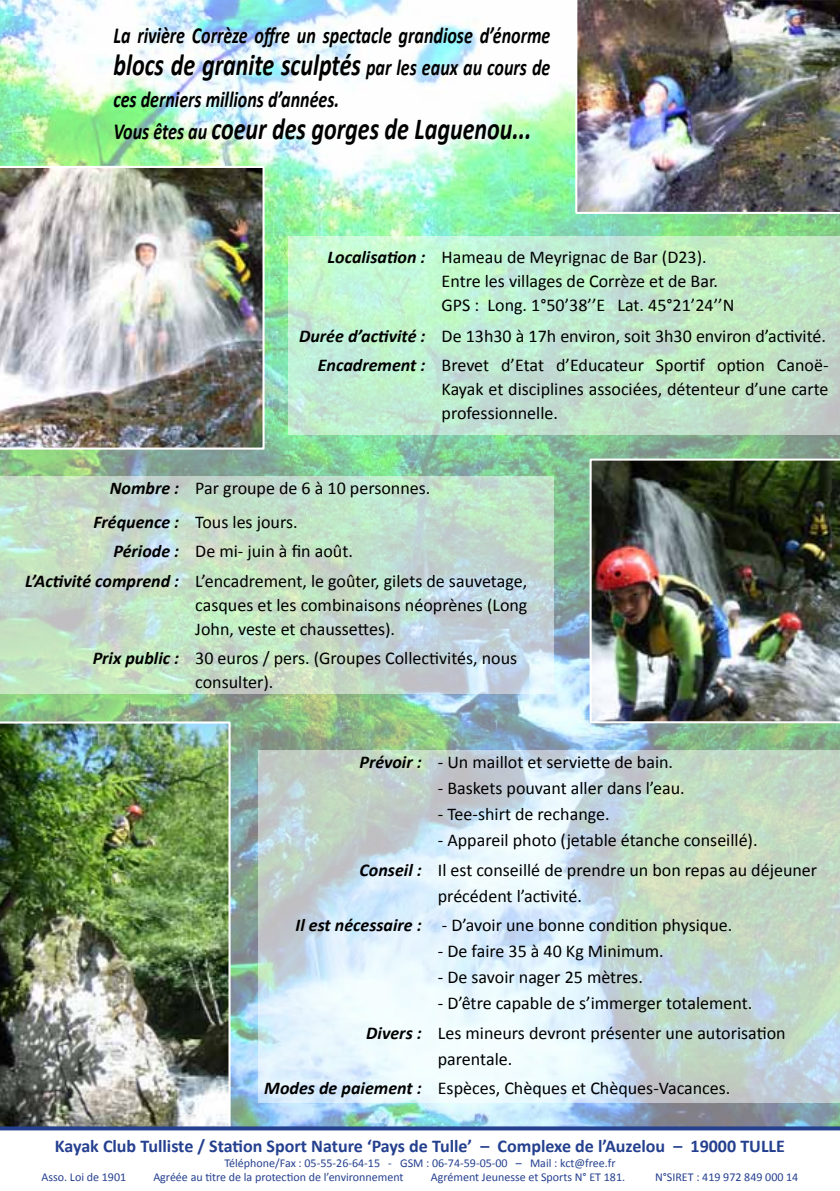
<style>
.page{position:relative;width:840px;height:1191px;background:#fff}
.page>*{position:absolute;margin:0;border:0;box-sizing:border-box;transform-origin:0 0}
.t1{font:italic 700 30.8px "Calibri";color:#000;scale:.78 1}
.t2{font:italic 700 23px "Calibri";color:#000;scale:.78 1}
.t3{font:18px/29.6px "Calibri";color:#000}
.t4{font:700 18px "Calibri";color:#25408f}
.t5{font:12px "Calibri";color:#25408f}
.s1{font-size:23px}
.s2{font-weight:700;font-style:italic}
</style>
<div class="page">
<img style="left:0;top:0;width:839px;height:1126px">
<img style="left:0;top:166px;width:264px;height:283px">
<img style="left:575px;top:0;width:264px;height:214px">
<svg style="left:288px;top:236px;width:551px;height:198px;background:#c1e9cd"></svg>
<svg style="left:0;top:476px;width:553px;height:218px;background:#c4dccb"></svg>
<svg style="left:258px;top:750px;width:581px;height:352px;background:#d0e1e0"></svg>
<img style="left:0;top:721px;width:230px;height:405px">
<img style="left:589px;top:458px;width:250px;height:265px">
<svg style="left:0;top:1126px;width:839px;height:5px;background:#465e9e"></svg>
<p class="t2" style="left:113px;top:21px;width:561px">La rivière Corrèze offre un spectacle grandiose d’énorme</p>
<h1 class="t1" style="left:113px;top:45px;width:561px">blocs de granite sculptés <span class="s1">par les eaux au cours de</span></h1>
<p class="t2" style="left:113px;top:85px;width:291px">ces derniers millions d’années.</p>
<h1 class="t1" style="left:113px;top:109px;width:537px"><span class="s1">Vous êtes au</span> coeur des gorges de Laguenou...</h1>
<p class="t3" style="left:441px;top:244px;width:294px;line-height:24px;text-indent:-114px"><span class="s2">Localisation :</span> Hameau de Meyrignac de Bar (D23).<br>Entre les villages de Corrèze et de Bar.<br>GPS : Long. 1°50’38’’E Lat. 45°21’24’’N</p>
<p class="t3" style="left:299px;top:320px;width:530px;text-align:right"><span class="s2">Durée d’activité :</span> De 13h30 à 17h environ, soit 3h30 environ d’activité.<br><span class="s2">Encadrement :</span> Brevet d’Etat d’Educateur Sportif option Canoë-</p>
<p class="t3" style="left:441px;top:376px;width:388px;line-height:24px">Kayak et disciplines associées, détenteur d’une carte professionnelle.</p>
<p class="t3" style="left:93px;top:470px;width:338px;line-height:34px;text-indent:16px"><span class="s2">Nombre :</span> Par groupe de 6 à 10 personnes.<br><span class="s2">Fréquence :</span> Tous les jours.</p>
<p class="t3" style="left:25px;top:536px;width:503px;text-indent:88px"><span class="s2">Période :</span> De mi- juin à fin août.<br><span class="s2">L’Activité comprend :</span> L’encadrement, le goûter, gilets de sauvetage,</p>
<p class="t3" style="left:195px;top:592px;width:333px;line-height:24px">casques et les combinaisons néoprènes (Long<br>John, veste et chaussettes).</p>
<p class="t3" style="left:195px;top:645px;width:323px;line-height:24px;text-indent:-102px"><span class="s2">Prix public :</span> 30 euros / pers. (Groupes Collectivités, nous consulter).</p>
<p class="t3" style="left:359px;top:746px;width:315px"><span class="s2">Prévoir :</span> - Un maillot et serviette de bain.</p>
<p class="t3" style="left:437px;top:772px;width:248px">- Baskets pouvant aller dans l’eau.</p>
<p class="t3" style="left:437px;top:798px;width:173px">- Tee-shirt de rechange.</p>
<p class="t3" style="left:359px;top:824px;width:459px;text-indent:78px">- Appareil photo (jetable étanche conseillé).<br><span class="s2">Conseil :</span> Il est conseillé de prendre un bon repas au déjeuner</p>
<p class="t3" style="left:295px;top:880px;width:438px;text-align:center">précédent l’activité.<br><span class="s2">Il est nécessaire :</span> - D’avoir une bonne condition physique.</p>
<p class="t3" style="left:437px;top:935px;width:227px">- De faire 35 à 40 Kg Minimum.</p>
<p class="t3" style="left:437px;top:961px;width:206px">- De savoir nager 25 mètres.</p>
<p class="t3" style="left:366px;top:987px;width:420px;text-indent:72px">- D’être capable de s’immerger totalement.<br><span class="s2">Divers :</span> Les mineurs devront présenter une autorisation</p>
<p class="t3" style="left:264px;top:1043px;width:467px;text-indent:173px">parentale.<br><span class="s2">Modes de paiement :</span> Espèces, Chèques et Chèques-Vacances.</p>
<p class="t4" style="left:55px;top:1135px;width:731px">Kayak Club Tulliste / Station Sport Nature ‘Pays de Tulle’ – Complexe de l’Auzelou – 19000 TULLE</p>
<p class="t5" style="left:224px;top:1155px;width:392px">Téléphone/Fax : 05-55-26-64-15 - GSM : 06-74-59-05-00 – Mail : kct@free.fr</p>
<p class="t5" style="left:42px;top:1169px;width:86px">Asso. Loi de 1901</p>
<p class="t5" style="left:153px;top:1169px;width:252px">Agréée au titre de la protection de l’environnement</p>
<p class="t5" style="left:430px;top:1169px;width:196px">Agrément Jeunesse et Sports N° ET 181.</p>
<p class="t5" style="left:654px;top:1169px;width:145px">N°SIRET : 419 972 849 000 14</p>
</div>
